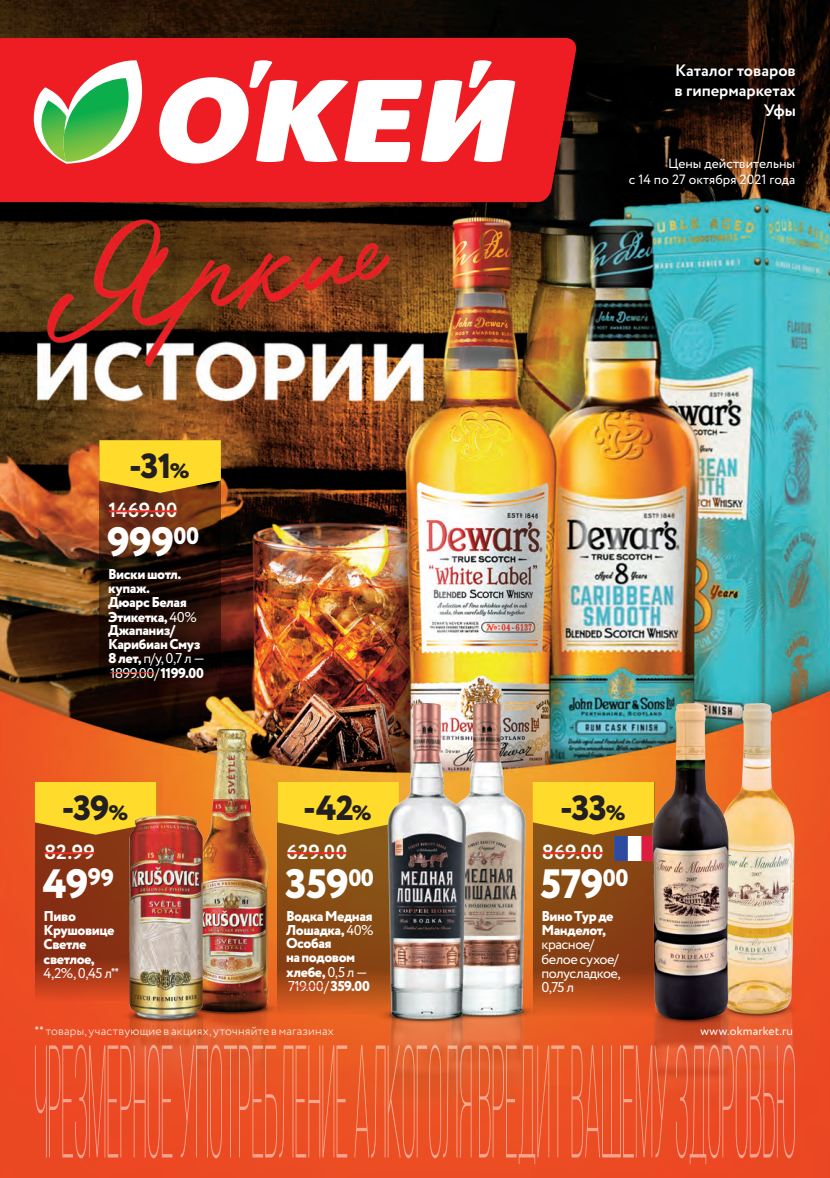
<style>
.page{position:relative;width:830px;height:1178px;background:#fff}
.page>*{position:absolute;margin:0;border:0;box-sizing:border-box;transform-origin:0 0}
.PrTag_RedPrice{font:800 40.95px "Circe";letter-spacing:-.02em;color:#fff}
.t1{font:800 34.8px "Circe";letter-spacing:-.03em;color:#231f20}
.PrTag_BlackPrice{font:700 20.55px "Circe";letter-spacing:-.005em;color:#fff}
.t2{font:700 16.5px/19.8px "Circe";color:#fff;text-align:right}
.DOMI_Product-Name{font:800 14.25px/14.2px "Circe";letter-spacing:-.03em;color:#fff}
.DOMI_Product-Name-2{font:14.25px/14.2px "Circe";letter-spacing:-.035em;color:#fff}
.t3{font:13.5px/16.2px "Circe";color:#fff;text-align:right}
.t4{font:300 12px "Circe";letter-spacing:.02em;color:#fff}
.t5{font:12px "Circe";letter-spacing:.02em;color:#fff}
.s1{font-size:20.85px}
.s2{font-weight:400}
.s3{font-weight:800}
.s4{font-family:"PT Sans";font-weight:400;font-stretch:condensed}
.s5{font-family:"PT Sans";font-weight:400}
</style>
<div class="page">
<img style="left:0;top:0;width:829px;height:1178px">
<svg style="left:99px;top:493px;width:122px;height:208px;background:#301408"></svg>
<hr style="left:110px;top:672px;width:44px;height:1px;background:#ed2d22">
<svg style="left:99px;top:440px;width:122px;height:53px;background:#ebc627"></svg>
<hr style="left:108px;top:510px;width:69px;height:2px;background:#ed2d22">
<svg style="left:35px;top:835px;width:84px;height:166px;background:#923314"></svg>
<svg style="left:35px;top:782px;width:121px;height:53px;background:#f5ce29"></svg>
<hr style="left:44px;top:852px;width:51px;height:2px;background:#ed2d22">
<img style="left:181px;top:730px;width:103px;height:315px">
<img style="left:119px;top:815px;width:94px;height:230px">
<svg style="left:542px;top:835px;width:104px;height:180px;background:#934615"></svg>
<svg style="left:542px;top:782px;width:104px;height:53px;background:#f2cd28"></svg>
<hr style="left:541px;top:852px;width:62px;height:2px;background:#ed2d22">
<img style="left:614px;top:837px;width:32px;height:23px">
<img style="left:734px;top:704px;width:66px;height:403px">
<img style="left:646px;top:704px;width:88px;height:341px">
<svg style="left:277px;top:835px;width:94px;height:179px;background:#934d15"></svg>
<hr style="left:288px;top:986px;width:36px;height:1px;background:#ed2d22">
<svg style="left:277px;top:782px;width:94px;height:53px;background:#f2cd28"></svg>
<hr style="left:286px;top:852px;width:61px;height:2px;background:#ed2d22">
<img style="left:482px;top:704px;width:60px;height:341px">
<img style="left:371px;top:704px;width:111px;height:341px">
<svg style="left:35px;top:1045px;width:759px;height:119px;background:#eb5a31"></svg>
<div style="left:0;top:38px;width:575px;height:164px;background:#ee1d23"></div>
<svg style="left:158px;top:60px;width:357px;height:103px"></svg>
<svg style="left:33px;top:59px;width:109px;height:105px"></svg>
<p class="t1" style="left:129px;top:442px;width:62px">-31<span class="s1">%</span></p>
<p class="PrTag_BlackPrice" style="left:108px;top:497px;width:70px">1469.00</p>
<p class="PrTag_RedPrice" style="left:107px;top:514px;width:93px">999<sup>00</sup></p>
<p class="DOMI_Product-Name" style="left:108px;top:568px;width:90px">Виски шотл. купаж.<br>Дюарс Белая<br>Этикетка, <span class="s2">40%</span></p>
<p class="DOMI_Product-Name" style="left:108px;top:624px;width:98px">Джапаниз/<br>Карибиан Смуз<br>8 лет, <span class="s2">п/у, 0,7 л —</span></p>
<p class="DOMI_Product-Name-2" style="left:110px;top:666px;width:95px">1899.00/<span class="s3">1199.00</span></p>
<p class="t1" style="left:62px;top:784px;width:68px">-39<span class="s1">%</span></p>
<p class="PrTag_BlackPrice" style="left:44px;top:838px;width:52px">82.99</p>
<p class="PrTag_RedPrice" style="left:43px;top:856px;width:73px">49<sup>99</sup></p>
<p class="DOMI_Product-Name" style="left:44px;top:909px;width:77px">Пиво<br>Крушовице<br>Светле светлое,<br><span class="s2">4,2%, 0,45 л</span><span class="s4">**</span></p>
<p class="t1" style="left:303px;top:784px;width:70px">-42<span class="s1">%</span></p>
<p class="PrTag_BlackPrice" style="left:286px;top:838px;width:62px">629.00</p>
<p class="PrTag_RedPrice" style="left:285px;top:856px;width:90px">359<sup>00</sup></p>
<p class="DOMI_Product-Name" style="left:286px;top:909px;width:89px">Водка Медная<br>Лошадка, <span class="s2">40%</span></p>
<p class="DOMI_Product-Name" style="left:286px;top:937px;width:83px">Особая<br>на подовом хлебе, <span class="s2">0,5 л —</span></p>
<p class="DOMI_Product-Name-2" style="left:288px;top:979px;width:83px">719.00/<span class="s3">359.00</span></p>
<p class="t2" style="left:674px;top:61px;width:123px">Каталог товаров в гипермаркетах<br>Уфы</p>
<p class="t3" style="left:628px;top:156px;width:168px">Цены действительны<br>с 14 по 27 октября 2021 года</p>
<p class="t1" style="left:559px;top:784px;width:67px">-33<span class="s1">%</span></p>
<p class="PrTag_BlackPrice" style="left:541px;top:838px;width:63px">869.00</p>
<p class="PrTag_RedPrice" style="left:540px;top:856px;width:89px">579<sup>00</sup></p>
<p class="DOMI_Product-Name-2" style="left:541px;top:909px;width:81px"><span class="s3">Вино Тур де<br>Манделот, </span>красное/ белое сухое/ полусладкое,<br>0,75 л</p>
<p class="t4" style="left:35px;top:1023px;width:300px"><span class="s5">**</span> товары, участвующие в акциях, уточняйте в магазинах</p>
<p class="t5" style="left:700px;top:1023px;width:94px">www.okmarket.ru</p>
</div>
